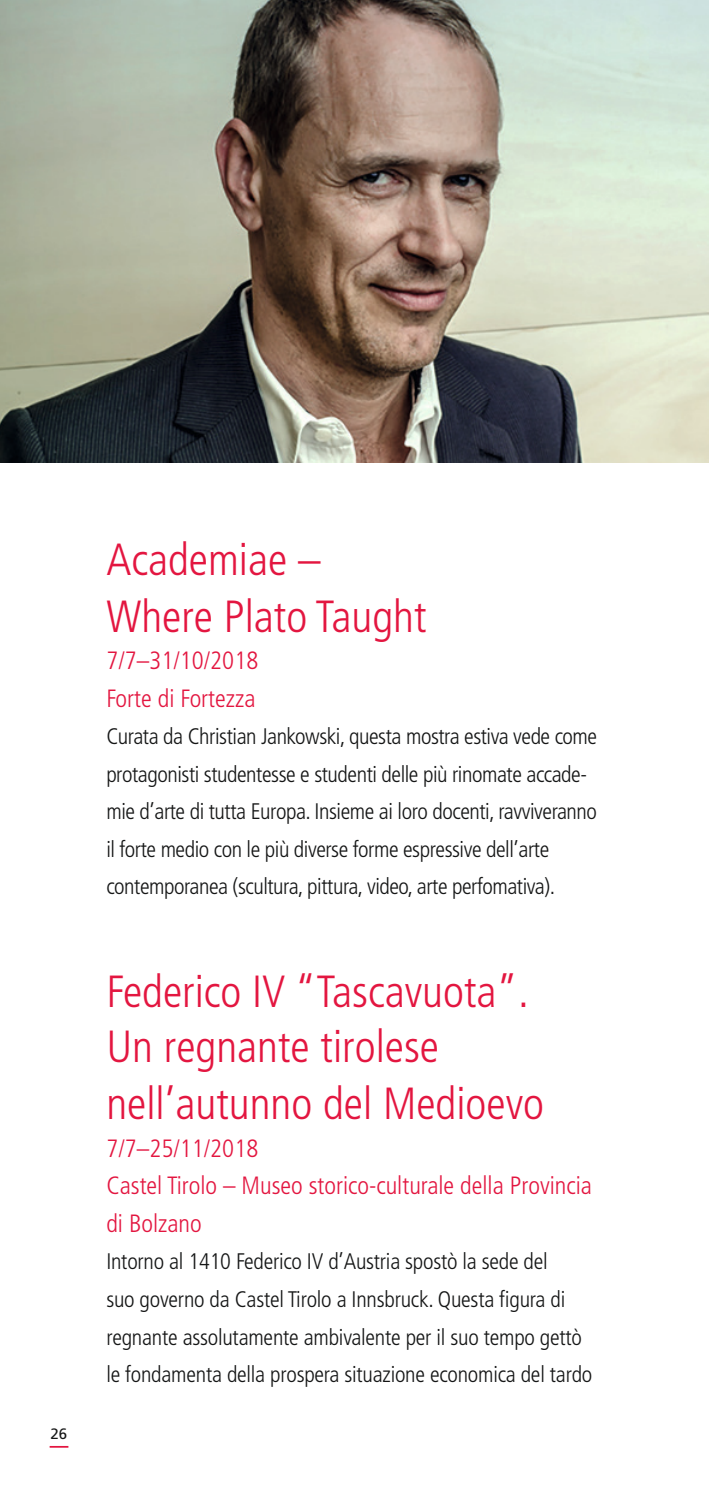
<style>
.page{position:relative;width:709px;height:1489px;background:#fff}
.page>*{position:absolute;margin:0;border:0;box-sizing:border-box;transform-origin:0 0}
.t1{font:300 condensed 45px/56.2px "Frutiger";color:#e31640}
.t2{font:300 condensed 25px/37.5px "Frutiger";color:#e31640}
.t3{font:300 condensed 22.5px/37.5px "Frutiger";letter-spacing:-.02em;color:#151616}
.t4{font:15px "Frutiger";color:#151616}
</style>
<div class="page">
<img style="left:0;top:0;width:709px;height:463px">
<svg style="left:50px;top:1446px;width:18px;height:1px"></svg>
<p class="t4" style="left:50px;top:1425px;width:18px">26</p>
<h1 class="t1" style="left:106px;top:532px;width:322px">Academiae –<br>Where Plato Taught</h1>
<p class="t2" style="left:106px;top:642px;width:153px">7/7–31/10/2018<br>Forte di Fortezza</p>
<p class="t3" style="left:106px;top:718px;width:492px">Curata da Christian Jankowski, questa mostra estiva vede come protagonisti studentesse e studenti delle più rinomate accade&shy;mie d’arte di tutta Europa. Insieme ai loro docenti, ravviveranno il forte medio con le più diverse forme espressive dell’arte contemporanea (scultura, pittura, video, arte perfomativa).</p>
<h1 class="t1" style="left:106px;top:963px;width:439px">Federico IV “Tascavuota”.<br>Un regnante tirolese nell’autunno del Medioevo</h1>
<p class="t2" style="left:106px;top:1129px;width:487px">7/7–25/11/2018<br>Castel Tirolo – Museo storico-culturale della Provincia di Bolzano</p>
<p class="t3" style="left:106px;top:1243px;width:487px">Intorno al 1410 Federico IV d’Austria spostò la sede del<br>suo governo da Castel Tirolo a Innsbruck. Questa figura di regnante assolutamente ambivalente per il suo tempo gettò le fondamenta della prospera situazione economica del tardo</p>
</div>
